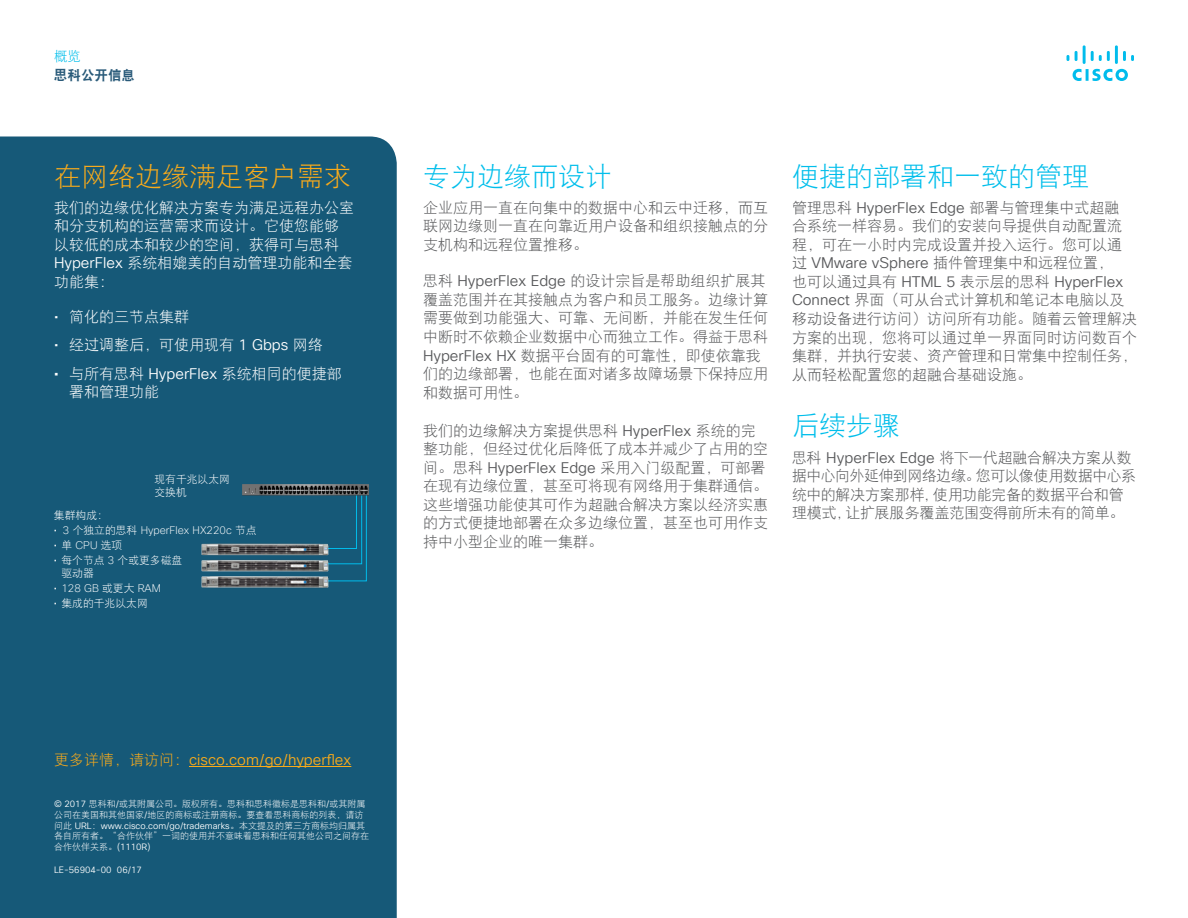
<style>
.page{position:relative;width:1188px;height:918px;background:#fff}
.page>*{position:absolute;margin:0;border:0;box-sizing:border-box;transform-origin:0 0}
.Paragraph_Style4{font:27px "DF Hei W3";color:#01beeb}
.Paragraph_Style4-2{font:27px "DF Hei W3";color:#faab1a}
.Paragraph_Style24{font:15px/18.6px "DF Hei W3";color:#57585a}
.Paragraph_Style21{font:15px/18.6px "DF Hei W3";color:#57585a}
.Paragraph_Style23{font:15px/18.6px "DF Hei W3";color:#57585a}
.Paragraph_Style5{font:15px/18.6px "DF Hei W3";letter-spacing:-.025em;color:#57585a}
.Paragraph_Style15{font:15px/18.6px "DF Hei W3";color:#fff}
.Paragraph_Style16{font:15px/18px "DF Hei W3";color:#fff}
.Paragraph_Style22{font:15px/18.6px "DF Hei W3";color:#57585a;text-align:justify}
.Paragraph_Style5-2{font:15px "Cisco Sans TT Light";color:#faab1a}
.t1{font:13.5px "DF Hei W9";color:#295a79}
.t2{font:13.5px "DF Hei W3";color:#01beeb}
.Paragraph_Style21-2{font:200 10.8px "Cisco Sans TT";color:#fff}
.Paragraph_Style21-3{font:10.8px/12.3px "DF Hei W3";color:#fff}
.Paragraph_Style19{font:10.8px/12.9px "DF Hei W3";color:#fff}
.Paragraph_Style5-3{font:9px/10.8px "DF Hei W3";color:#fff}
.Paragraph_Style5-4{font:9px "Cisco Sans TT Light";color:#fff}
.s1{font-family:"Cisco Sans TT Light"}
.s2{font-family:"Cisco Sans TT"}
.s3{font-family:"DF Hei W3";font-weight:400}
.s4{font-family:"Cisco Sans TT";font-weight:200}
.s5{font-family:"DF Hei W3"}
</style>
<div class="page">
<svg style="left:1067px;top:45px;width:67px;height:36px"></svg>
<div style="left:0;top:136px;width:397px;height:782px;background:#165978"></div>
<hr style="left:189px;top:766px;width:162px;height:1px;background:#faab1a">
<img style="left:198px;top:484px;width:171px;height:105px">
<p class="t2" style="left:54px;top:49px;width:28px">概览</p>
<p class="t1" style="left:54px;top:68px;width:82px">思科公开信息</p>
<p class="Paragraph_Style4-2" style="left:54px;top:162px;width:298px">在网络边缘满足客户需求</p>
<p class="Paragraph_Style15" style="left:54px;top:198px;width:301px">我们的边缘优化解决方案专为满足远程办公室和分支机构的运营需求而设计。它使您能够以较低的成本和较少的空间，获得可与思科<br><span class="s1">HyperFlex</span> 系统相媲美的自动管理功能和全套功能集：</p>
<p class="Paragraph_Style16" style="left:54px;top:308px;width:136px"><span class="s1">•</span> 简化的三节点集群</p>
<p class="Paragraph_Style16" style="left:54px;top:336px;width:270px"><span class="s1">•</span> 经过调整后，可使用现有 <span class="s1">1 Gbps</span> 网络</p>
<p class="Paragraph_Style16" style="left:69px;top:365px;width:274px;text-indent:-15px"><span class="s2">•</span> 与所有思科 <span class="s1">HyperFlex</span> 系统相同的便捷部署和管理功能</p>
<p class="Paragraph_Style19" style="left:154px;top:473px;width:77px">现有千兆以太网交换机</p>
<p class="Paragraph_Style21-3" style="left:54px;top:509px;width:55px">集群构成：</p>
<p class="Paragraph_Style21-2" style="left:54px;top:523px;width:204px">• 3 <span class="s3">个独立的思科</span> HyperFlex HX220c <span class="s3">节点</span></p>
<p class="Paragraph_Style21-2" style="left:54px;top:539px;width:70px">• <span class="s3">单</span> CPU <span class="s3">选项</span></p>
<p class="Paragraph_Style21-3" style="left:61px;top:554px;width:122px;text-indent:-8px"><span class="s4">•</span> 每个节点 <span class="s4">3</span> 个或更多磁盘驱动器</p>
<p class="Paragraph_Style21-2" style="left:54px;top:581px;width:108px">• 128 GB <span class="s3">或更大</span> RAM</p>
<p class="Paragraph_Style21-3" style="left:54px;top:597px;width:95px"><span class="s4">•</span> 集成的千兆以太网</p>
<p class="Paragraph_Style4" style="left:423px;top:162px;width:190px">专为边缘而设计</p>
<p class="Paragraph_Style22" style="left:423px;top:198px;width:346px">企业应用一直在向集中的数据中心和云中迁移，而互联网边缘则一直在向靠近用户设备和组织接触点的分支机构和远程位置推移。</p>
<p class="Paragraph_Style23" style="left:423px;top:272px;width:346px">思科 <span class="s1">HyperFlex Edge</span> 的设计宗旨是帮助组织扩展其覆盖范围并在其接触点为客户和员工服务。边缘计算需要做到功能强大、可靠、无间断，并能在发生任何中断时不依赖企业数据中心而独立工作。得益于思科<br><span class="s1">HyperFlex HX</span> 数据平台固有的可靠性，即使依靠我们的边缘部署，也能在面对诸多故障场景下保持应用和数据可用性。</p>
<p class="Paragraph_Style21" style="left:423px;top:421px;width:346px">我们的边缘解决方案提供思科 <span class="s1">HyperFlex</span> 系统的完整功能，但经过优化后降低了成本并减少了占用的空间。思科 <span class="s1">HyperFlex Edge</span> 采用入门级配置，可部署在现有边缘位置，甚至可将现有网络用于集群通信。这些增强功能使其可作为超融合解决方案以经济实惠的方式便捷地部署在众多边缘位置，甚至也可用作支持中小型企业的唯一集群。</p>
<p class="Paragraph_Style4" style="left:792px;top:162px;width:298px">便捷的部署和一致的管理</p>
<p class="Paragraph_Style24" style="left:792px;top:198px;width:346px">管理思科 <span class="s1">HyperFlex Edge</span> 部署与管理集中式超融合系统一样容易。我们的安装向导提供自动配置流程，可在一小时内完成设置并投入运行。您可以通过 <span class="s1">VMware vSphere</span> 插件管理集中和远程位置，<br>也可以通过具有 <span class="s1">HTML 5</span> 表示层的思科 <span class="s1">HyperFlex<br>Connect</span> 界面（可从台式计算机和笔记本电脑以及移动设备进行访问）访问所有功能。随着云管理解决方案的出现，您将可以通过单一界面同时访问数百个集群，并执行安装、资产管理和日常集中控制任务，从而轻松配置您的超融合基础设施。</p>
<p class="Paragraph_Style4" style="left:792px;top:412px;width:110px">后续步骤</p>
<p class="Paragraph_Style5" style="left:792px;top:448px;width:346px">思科 <span class="s1">HyperFlex Edge</span> 将下一代超融合解决方案从数据中心向外延伸到网络边缘。您可以像使用数据中心系统中的解决方案那样，使用功能完备的数据平台和管理模式，让扩展服务覆盖范围变得前所未有的简单。</p>
<p class="Paragraph_Style5-2" style="left:54px;top:750px;width:299px"><span class="s5">更多详情，请访问：</span>cisco.com/go/hyperflex</p>
<p class="Paragraph_Style5-3" style="left:54px;top:798px;width:316px"><span class="s1">© 2017</span> 思科和<span class="s1">/</span>或其附属公司。版权所有。思科和思科徽标是思科和<span class="s1">/</span>或其附属公司在美国和其他国家<span class="s1">/</span>地区的商标或注册商标。要查看思科商标的列表，请访问此 <span class="s1">URL</span>：<span class="s1">www.cisco.com/go/trademarks</span>。本文提及的第三方商标均归属其各自所有者。“合作伙伴”一词的使用并不意味着思科和任何其他公司之间存在合作伙伴关系。<span class="s1">(1110R)</span></p>
<p class="Paragraph_Style5-4" style="left:54px;top:864px;width:89px">LE-56904-00 06/17</p>
</div>
